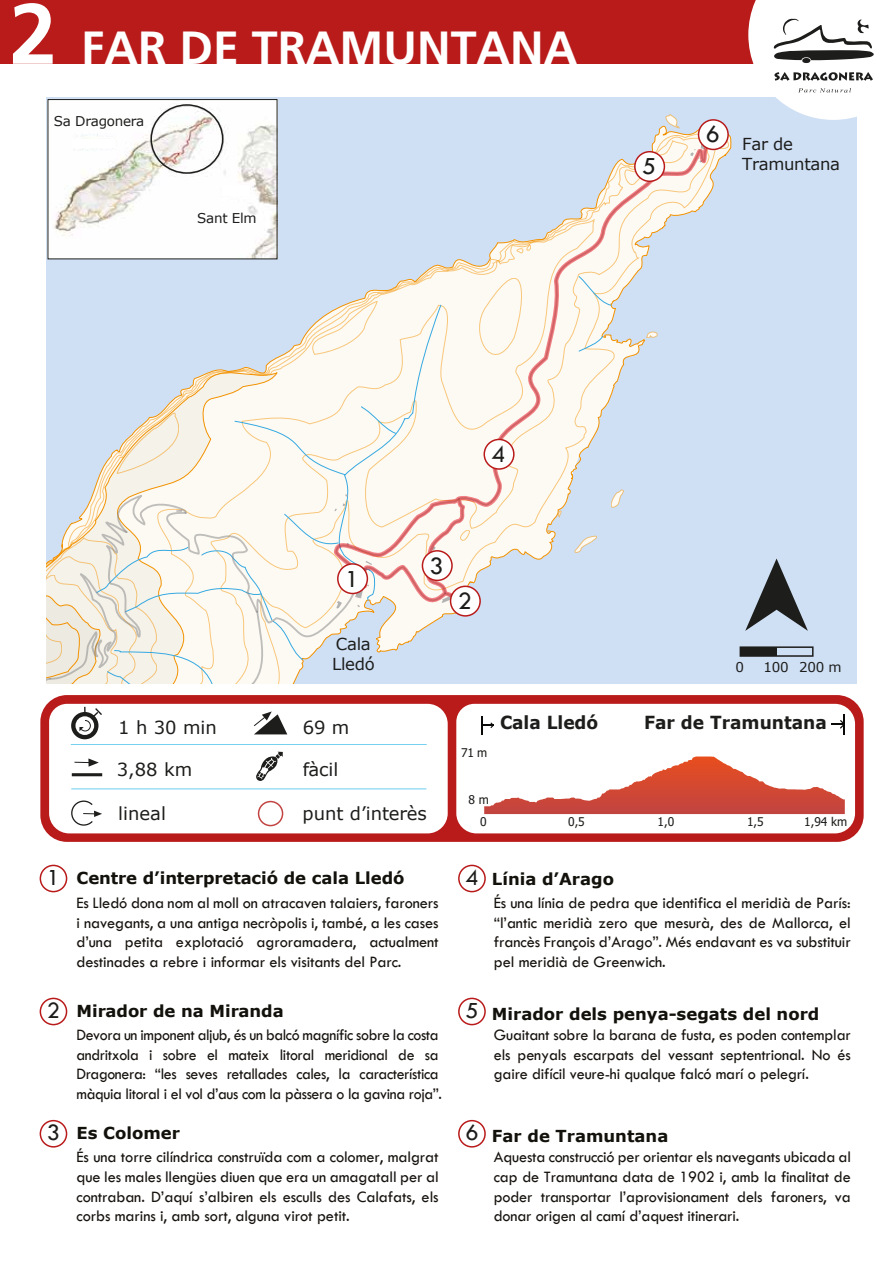
<style>
.page{position:relative;width:893px;height:1263px;background:#fff}
.page>*{position:absolute;margin:0;border:0;box-sizing:border-box;transform-origin:0 0}
.t1{font:700 85.5px "Frutiger";color:#fff}
.t2{font:700 46.5px "Frutiger";color:#fff}
.t3{font:25.5px "Tw Cen";color:#1d1d1b}
.t4{font:24px "Tw Cen";color:#1d1d1b}
.t5{font:18px "Verdana";color:#1d1d1b}
.t6{font:700 18px "Verdana";color:#1d1d1b;scale:.95 1}
.t7{font:16.5px/19.8px "Tw Cen";letter-spacing:-.01em;color:#16120e;text-align:justify}
.t8{font:16.5px/19.8px "Tw Cen";letter-spacing:-.01em;color:#16120e;scale:.96 1}
.t9{font:700 16.5px "Verdana";color:#12110b}
.t10{font:16.5px/19.8px "Verdana";letter-spacing:-.02em;color:#1d1d1b}
.t11{font:13.5px "Verdana";letter-spacing:-.02em;color:#1d1d1b}
.t12{font:12px "Tahoma";color:#1d1d1b}
</style>
<div class="page">
<div style="left:40px;top:695px;width:824px;height:147px;background:#b91a1a;border-radius:27px"></div>
<div style="left:49px;top:704px;width:399px;height:129px;background:#fff"></div>
<div style="left:456px;top:704px;width:399px;height:129px;background:#fff"></div>
<hr style="left:71px;top:744px;width:356px;height:1px;background:#31b9e9">
<hr style="left:71px;top:788px;width:355px;height:1px;background:#31b9e9">
<svg style="left:484px;top:756px;width:361px;height:58px;background:#e6a39b"></svg>
<div style="left:71px;top:712px;width:27px;height:27px;background:#1d1d1b;border-radius:50%"></div>
<svg style="left:75px;top:716px;width:19px;height:19px"></svg>
<svg style="left:79px;top:707px;width:24px;height:24px"></svg>
<svg style="left:253px;top:711px;width:34px;height:23px"></svg>
<svg style="left:74px;top:758px;width:25px;height:9px"></svg>
<hr style="left:72px;top:773px;width:30px;height:3px;background:#1d1d1b">
<svg style="left:70px;top:800px;width:32px;height:26px"></svg>
<svg style="left:256px;top:752px;width:27px;height:29px"></svg>
<div style="left:258px;top:801px;width:25px;height:25px;border:2px solid #c14442;border-radius:50%"></div>
<svg style="left:481px;top:716px;width:13px;height:18px"></svg>
<svg style="left:831px;top:714px;width:14px;height:20px"></svg>
<div style="left:46px;top:97px;width:810px;height:587px;background:#cfe0f5"></div>
<svg style="left:665px;top:114px;width:13px;height:10px"></svg>
<svg style="left:47px;top:219px;width:547px;height:395px"></svg>
<svg style="left:651px;top:141px;width:54px;height:6px"></svg>
<img style="left:50px;top:101px;width:225px;height:156px">
<svg style="left:46px;top:301px;width:424px;height:383px"></svg>
<svg style="left:450px;top:147px;width:258px;height:363px"></svg>
<div style="left:72px;top:139px;width:43px;height:8px;background:#fff"></div>
<div style="left:223px;top:186px;width:27px;height:10px;background:#fff"></div>
<div style="left:451px;top:586px;width:29px;height:30px;background:#fff;border-radius:50%"></div>
<div style="left:450px;top:585px;width:31px;height:32px;border:2px solid #b91a1a;border-radius:50%"></div>
<div style="left:635px;top:152px;width:29px;height:29px;background:#fff;border-radius:50%"></div>
<div style="left:634px;top:151px;width:31px;height:31px;border:2px solid #b71b1b;border-radius:50%"></div>
<div style="left:698px;top:120px;width:30px;height:29px;background:#fff;border-radius:50%"></div>
<div style="left:698px;top:119px;width:31px;height:31px;border:2px solid #b71b1b;border-radius:50%"></div>
<div style="left:338px;top:564px;width:29px;height:29px;background:#fff;border-radius:50%"></div>
<div style="left:337px;top:563px;width:31px;height:31px;border:2px solid #b91a1a;border-radius:50%"></div>
<div style="left:422px;top:551px;width:30px;height:29px;background:#fff;border-radius:50%"></div>
<div style="left:422px;top:550px;width:31px;height:31px;border:2px solid #b91a1a;border-radius:50%"></div>
<div style="left:484px;top:439px;width:30px;height:30px;background:#fff;border-radius:50%"></div>
<div style="left:483px;top:439px;width:32px;height:31px;border:2px solid #b91a1a;border-radius:50%"></div>
<div style="left:151px;top:104px;width:72px;height:70px;border:1px solid #1d1d1b;border-radius:50%"></div>
<svg style="left:745px;top:558px;width:63px;height:73px"></svg>
<div style="left:740px;top:646px;width:73px;height:11px;border:2px solid #1d1d1b"></div>
<div style="left:740px;top:647px;width:37px;height:9px;background:#1d1d1b"></div>
<div style="left:0;top:0;width:893px;height:64px;background:#b91a1a"></div>
<svg style="left:748px;top:0;width:145px;height:120px"></svg>
<div style="left:458px;top:865px;width:28px;height:27px;border:2px solid #b91a1a;border-radius:50%"></div>
<div style="left:458px;top:998px;width:28px;height:27px;border:2px solid #b91a1a;border-radius:50%"></div>
<div style="left:458px;top:1120px;width:28px;height:27px;border:2px solid #b91a1a;border-radius:50%"></div>
<div style="left:40px;top:998px;width:27px;height:27px;border:2px solid #b91a1a;border-radius:50%"></div>
<div style="left:40px;top:1120px;width:27px;height:27px;border:2px solid #b91a1a;border-radius:50%"></div>
<div style="left:40px;top:865px;width:27px;height:27px;border:2px solid #b91a1a;border-radius:50%"></div>
<h1 class="t1" style="left:9px;top:-16px;width:49px">2</h1>
<h2 class="t2" style="left:81px;top:20px;width:497px">FAR DE TRAMUNTANA</h2>
<p class="t11" style="left:54px;top:111px;width:92px">Sa Dragonera</p>
<p class="t11" style="left:197px;top:208px;width:61px">Sant Elm</p>
<h3 class="t3" style="left:642px;top:151px;width:16px">5</h3>
<h3 class="t3" style="left:706px;top:119px;width:16px">6</h3>
<p class="t10" style="left:742px;top:134px;width:99px">Far de<br>Tramuntana</p>
<p class="t5" style="left:118px;top:715px;width:100px">1 h 30 min</p>
<p class="t5" style="left:117px;top:757px;width:77px">3,88 km</p>
<h3 class="t3" style="left:345px;top:563px;width:16px">1</h3>
<p class="t10" style="left:332px;top:634px;width:44px">Cala<br>Lledó</p>
<p class="t5" style="left:303px;top:715px;width:48px">69 m</p>
<p class="t5" style="left:303px;top:757px;width:37px">fàcil</p>
<h3 class="t3" style="left:491px;top:439px;width:16px">4</h3>
<h3 class="t3" style="left:430px;top:550px;width:16px">3</h3>
<h3 class="t3" style="left:458px;top:585px;width:16px">2</h3>
<p class="t12" style="left:461px;top:745px;width:28px">71 m</p>
<p class="t6" style="left:500px;top:710px;width:105px">Cala Lledó</p>
<p class="t11" style="left:735px;top:657px;width:10px">0</p>
<p class="t11" style="left:764px;top:657px;width:80px">100 200 m</p>
<p class="t6" style="left:644px;top:710px;width:194px">Far de Tramuntana</p>
<p class="t5" style="left:118px;top:801px;width:49px">lineal</p>
<p class="t5" style="left:303px;top:801px;width:126px">punt d’interès</p>
<p class="t12" style="left:469px;top:791px;width:22px">8 m</p>
<p class="t12" style="left:480px;top:814px;width:8px">0</p>
<p class="t12" style="left:568px;top:814px;width:18px">0,5</p>
<p class="t12" style="left:658px;top:814px;width:18px">1,0</p>
<p class="t12" style="left:747px;top:814px;width:18px">1,5</p>
<p class="t12" style="left:804px;top:814px;width:45px">1,94 km</p>
<h3 class="t4" style="left:47px;top:863px;width:15px">1</h3>
<p class="t9" style="left:77px;top:866px;width:329px">Centre d’interpretació de cala Lledó</p>
<h3 class="t4" style="left:465px;top:863px;width:15px">4</h3>
<p class="t9" style="left:492px;top:867px;width:124px">Línia d’Arago</p>
<p class="t7" style="left:77px;top:892px;width:364px">Es Lledó dona nom al moll on atracaven talaiers, faroners i navegants, a una antiga necròpolis i, també, a les cases d’una petita explotació agroramadera, actualment destinades a rebre i informar els visitants del Parc.</p>
<p class="t7" style="left:494px;top:892px;width:358px">És una línia de pedra que identifica el meridià de París: “l’antic meridià zero que mesurà, des de Mallorca, el francès François d’Arago”. Més endavant es va substituir pel meridià de Greenwich.</p>
<h3 class="t4" style="left:47px;top:996px;width:15px">2</h3>
<p class="t9" style="left:77px;top:999px;width:209px">Mirador de na Miranda</p>
<h3 class="t4" style="left:465px;top:996px;width:15px">5</h3>
<p class="t9" style="left:492px;top:1002px;width:329px">Mirador dels penya-segats del nord</p>
<p class="t8" style="left:77px;top:1024px;width:382px">Devora un imponent aljub, és un balcó magnífic sobre la costa andritxola i sobre el mateix litoral meridional de sa Dragonera: “les seves retallades cales, la característica màquia litoral i el vol d’aus com la pàssera o la gavina roja”.</p>
<p class="t7" style="left:494px;top:1024px;width:358px">Guaitant sobre la barana de fusta, es poden contemplar els penyals escarpats del vessant septentrional. No és gaire difícil veure-hi qualque falcó marí o pelegrí.</p>
<h3 class="t4" style="left:47px;top:1118px;width:15px">3</h3>
<p class="t9" style="left:77px;top:1121px;width:105px">Es Colomer</p>
<p class="t7" style="left:77px;top:1147px;width:364px">És una torre cilíndrica construïda com a colomer, malgrat que les males llengües diuen que era un amagatall per al contraban. D’aquí s’albiren els esculls des Calafats, els corbs marins i, amb sort, alguna virot petit.</p>
<h3 class="t4" style="left:465px;top:1118px;width:15px">6</h3>
<p class="t9" style="left:492px;top:1124px;width:178px">Far de Tramuntana</p>
<p class="t7" style="left:494px;top:1147px;width:358px">Aquesta construcció per orientar els navegants ubicada al cap de Tramuntana data de 1902 i, amb la finalitat de poder transportar l’aprovisionament dels faroners, va donar origen al camí d’aquest itinerari.</p>
</div>
